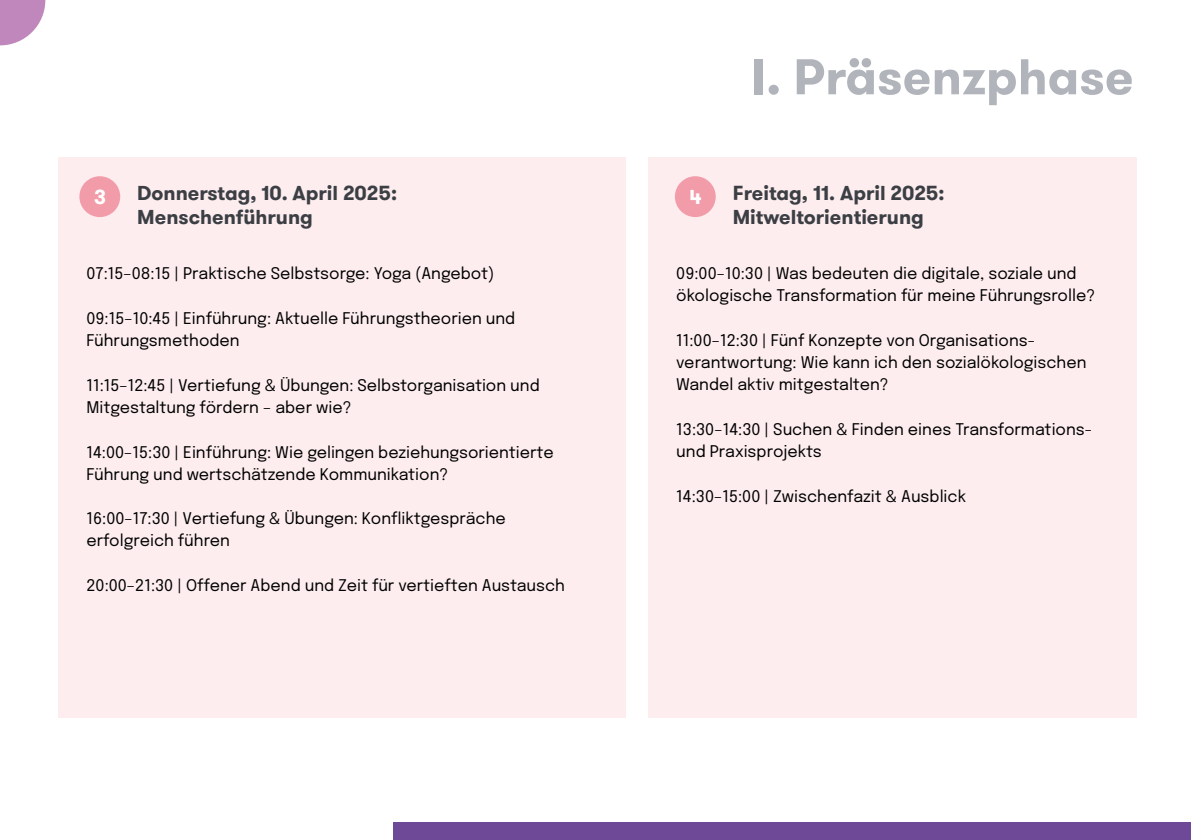
<style>
.page{position:relative;width:1191px;height:840px;background:#fff}
.page>*{position:absolute;margin:0;border:0;box-sizing:border-box;transform-origin:0 0}
.t1{font:700 50px "GT Walsheim Pro";color:#b1b4bb}
.t2{font:700 20px/24px "GT Walsheim Pro";color:#3b3f44}
.t3{font:700 20px "GT Walsheim Pro";color:#fff}
.t4{font:16px/22px "Epilogue";color:#000}
</style>
<div class="page">
<svg style="left:0;top:0;width:45px;height:45px"></svg>
<div style="left:648px;top:156px;width:488px;height:561px;background:#fdedef"></div>
<div style="left:58px;top:156px;width:567px;height:561px;background:#fdedef"></div>
<div style="left:675px;top:176px;width:40px;height:41px;background:#f39ca9;border-radius:50%"></div>
<div style="left:79px;top:176px;width:41px;height:41px;background:#f39ca9;border-radius:50%"></div>
<div style="left:393px;top:822px;width:798px;height:17px;background:#6e4998"></div>
<h1 class="t1" style="left:751px;top:44px;width:384px">I. Präsenzphase</h1>
<p class="t2" style="left:137px;top:181px;width:261px">Donnerstag, 10. April 2025:<br>Menschenführung</p>
<p class="t4" style="left:86px;top:262px;width:409px">07:15–08:15 | Praktische Selbstsorge: Yoga (Angebot)</p>
<p class="t4" style="left:86px;top:306px;width:430px">09:15–10:45 | Einführung: Aktuelle Führungstheorien und<br>Führungsmethoden</p>
<p class="t4" style="left:86px;top:373px;width:455px">11:15–12:45 | Vertiefung &amp; Übungen: Selbstorganisation und<br>Mitgestaltung fördern – aber wie?</p>
<p class="t4" style="left:86px;top:440px;width:469px">14:00–15:30 | Einführung: Wie gelingen beziehungsorientierte<br>Führung und wertschätzende Kommunikation?</p>
<p class="t4" style="left:86px;top:506px;width:421px">16:00–17:30 | Vertiefung &amp; Übungen: Konfliktgespräche erfolgreich führen</p>
<p class="t4" style="left:86px;top:573px;width:480px">20:00–21:30 | Offener Abend und Zeit für vertieften Austausch</p>
<p class="t2" style="left:732px;top:181px;width:213px">Freitag, 11. April 2025:<br>Mitweltorientierung</p>
<p class="t4" style="left:676px;top:262px;width:420px">09:00–10:30 | Was bedeuten die digitale, soziale und ökologische Transformation für meine Führungsrolle?</p>
<p class="t4" style="left:676px;top:328px;width:412px">11:00–12:30 | Fünf Konzepte von Organisations&shy;verantwortung: Wie kann ich den sozialökologischen<br>Wandel aktiv mitgestalten?</p>
<p class="t4" style="left:676px;top:417px;width:418px">13:30–14:30 | Suchen &amp; Finden eines Transformations&shy;und Praxisprojekts</p>
<p class="t4" style="left:676px;top:484px;width:291px">14:30–15:00 | Zwischenfazit &amp; Ausblick</p>
<p class="t3" style="left:94px;top:184px;width:14px">3</p>
<p class="t3" style="left:689px;top:184px;width:14px">4</p>
</div>
